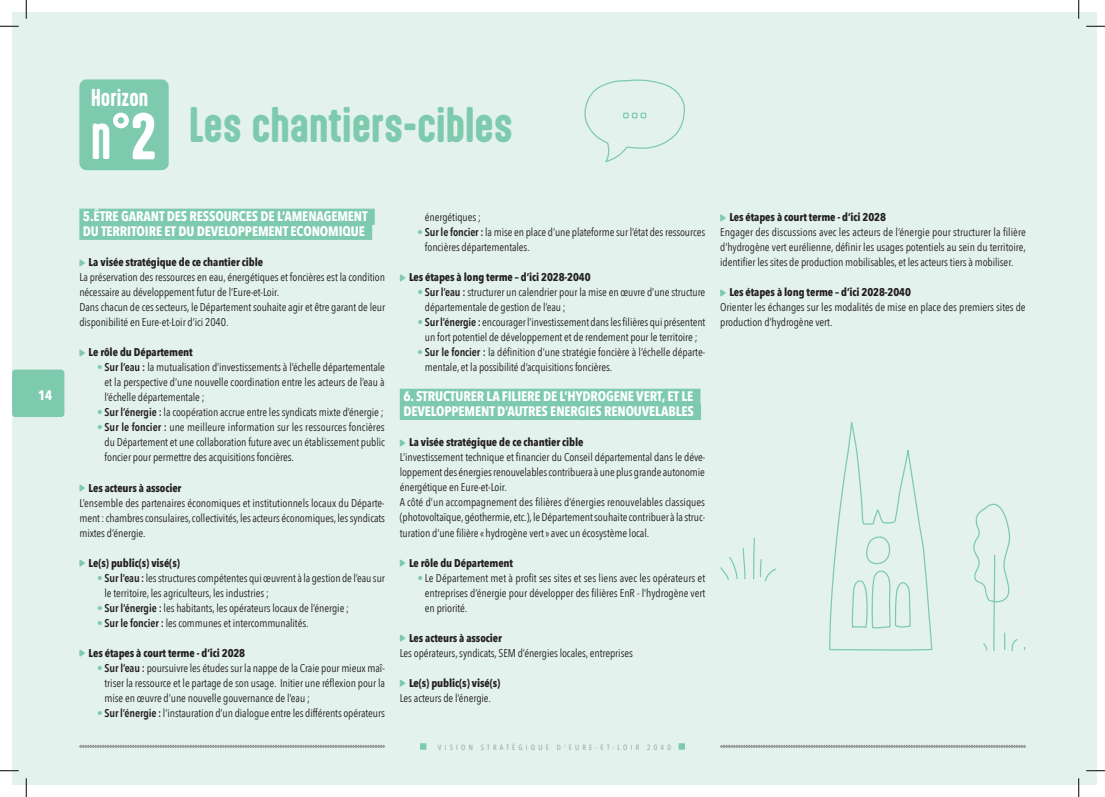
<style>
.page{position:relative;width:1105px;height:797px;background:#fff}
.page>*{position:absolute;margin:0;border:0;box-sizing:border-box;transform-origin:0 0}
.t1{font:700 56.25px "Aptly";color:#fff}
.t2{font:700 42.5px "Aptly";color:#7dcaae}
.t3{font:700 20.75px "Aptly";color:#fff}
.t4{font:700 13.75px/15px "Avenir Next Condensed";letter-spacing:-.01em;color:#fff}
.t5{font:11.25px/15px "Avenir Next Condensed";letter-spacing:-.005em;color:#231f20}
.t6{font:700 11.25px "Avenir Next Condensed";letter-spacing:-.01em;color:#231f20}
.t7{font:7.5px "Avenir Next Condensed";letter-spacing:.435em;color:#939598}
.s1{font-size:42.88px}
.s2{color:#7dcaae}
.s3{font-weight:600}
</style>
<div class="page">
<div style="left:12px;top:12px;width:1084px;height:773px;background:#e3f2ec"></div>
<div style="left:79px;top:209px;width:296px;height:16px;background:#7dcaae"></div>
<div style="left:79px;top:224px;width:293px;height:16px;background:#7dcaae"></div>
<svg style="left:79px;top:259px;width:6px;height:7px"></svg>
<svg style="left:79px;top:349px;width:6px;height:7px"></svg>
<svg style="left:79px;top:484px;width:6px;height:7px"></svg>
<svg style="left:79px;top:559px;width:6px;height:7px"></svg>
<svg style="left:79px;top:649px;width:6px;height:7px"></svg>
<div style="left:400px;top:389px;width:300px;height:16px;background:#7dcaae"></div>
<div style="left:400px;top:404px;width:301px;height:16px;background:#7dcaae"></div>
<svg style="left:400px;top:274px;width:5px;height:7px"></svg>
<svg style="left:400px;top:439px;width:5px;height:7px"></svg>
<svg style="left:400px;top:559px;width:5px;height:7px"></svg>
<svg style="left:400px;top:634px;width:5px;height:7px"></svg>
<svg style="left:400px;top:679px;width:5px;height:7px"></svg>
<svg style="left:720px;top:214px;width:6px;height:7px"></svg>
<svg style="left:720px;top:289px;width:6px;height:7px"></svg>
<div style="left:12px;top:369px;width:52px;height:48px;background:#7dcaae;border-radius:3px"></div>
<svg style="left:420px;top:743px;width:6px;height:6px"></svg>
<svg style="left:679px;top:743px;width:6px;height:6px"></svg>
<svg style="left:79px;top:745px;width:306px;height:2px"></svg>
<div style="left:79px;top:79px;width:90px;height:91px;background:#7dcaae;border-radius:7px"></div>
<svg style="left:720px;top:745px;width:306px;height:2px"></svg>
<svg style="left:720px;top:422px;width:306px;height:230px"></svg>
<svg style="left:584px;top:79px;width:101px;height:84px"></svg>
<svg style="left:0;top:25px;width:19px;height:2px"></svg>
<svg style="left:1086px;top:25px;width:19px;height:2px"></svg>
<svg style="left:0;top:770px;width:19px;height:1px"></svg>
<svg style="left:1086px;top:770px;width:19px;height:1px"></svg>
<svg style="left:25px;top:0;width:2px;height:19px"></svg>
<svg style="left:25px;top:778px;width:2px;height:19px"></svg>
<svg style="left:1078px;top:0;width:1px;height:19px"></svg>
<svg style="left:1078px;top:778px;width:1px;height:19px"></svg>
<p class="t4" style="left:38px;top:388px;width:16px">14</p>
<h3 class="t3" style="left:91px;top:84px;width:59px">Horizon</h3>
<h1 class="t1" style="left:91px;top:101px;width:67px"><span class="s1">N</span>°2</h1>
<h2 class="t2" style="left:189px;top:99px;width:325px">Les chantiers-cibles</h2>
<p class="t4" style="left:83px;top:209px;width:286px">5.ÊTRE GARANT DES RESSOURCES DE L’AMENAGEMENT<br>DU TERRITOIRE ET DU DEVELOPPEMENT ECONOMIQUE</p>
<p class="t6" style="left:89px;top:255px;width:176px">La visée stratégique de ce chantier cible</p>
<p class="t5" style="left:79px;top:269px;width:307px">La préservation des ressources en eau, énergétiques et foncières est la condition nécessaire au développement futur de l’Eure-et-Loir.<br>Dans chacun de ces secteurs, le Département souhaite agir et être garant de leur disponibilité en Eure-et-Loir d’ici 2040.</p>
<p class="t6" style="left:89px;top:345px;width:106px">Le rôle du Département</p>
<p class="t5" style="left:105px;top:359px;width:282px;text-align:justify;text-indent:-7px"><span class="s2">•</span> <span class="s3">Sur l’eau :</span> la mutualisation d’investissements à l’échelle départementale et la perspective d’une nouvelle coordination entre les acteurs de l’eau à l’échelle départementale ;</p>
<p class="t5" style="left:97px;top:404px;width:288px"><span class="s2">•</span> <span class="s3">Sur l’énergie :</span> la coopération accrue entre les syndicats mixte d’énergie ;</p>
<p class="t5" style="left:105px;top:419px;width:282px;text-align:justify;text-indent:-7px"><span class="s2">•</span> <span class="s3">Sur le foncier :</span> une meilleure information sur les ressources foncières du Département et une collaboration future avec un établissement public foncier pour permettre des acquisitions foncières.</p>
<p class="t6" style="left:89px;top:480px;width:94px">Les acteurs à associer</p>
<p class="t5" style="left:79px;top:494px;width:307px;text-align:justify">L’ensemble des partenaires économiques et institutionnels locaux du Départe&shy;ment : chambres consulaires, collectivités, les acteurs économiques, les syndicats mixtes d’énergie.</p>
<p class="t6" style="left:89px;top:555px;width:93px">Le(s) public(s) visé(s)</p>
<p class="t5" style="left:105px;top:569px;width:282px;text-indent:-7px"><span class="s2">•</span> <span class="s3">Sur l’eau :</span> les structures compétentes qui œuvrent à la gestion de l’eau sur le territoire, les agriculteurs, les industries ;</p>
<p class="t5" style="left:97px;top:599px;width:254px"><span class="s2">•</span> <span class="s3">Sur l’énergie :</span> les habitants, les opérateurs locaux de l’énergie ;</p>
<p class="t5" style="left:97px;top:614px;width:213px"><span class="s2">•</span> <span class="s3">Sur le foncier :</span> les communes et intercommunalités.</p>
<p class="t6" style="left:89px;top:645px;width:158px">Les étapes à court terme - d’ici 2028</p>
<p class="t5" style="left:105px;top:659px;width:282px;text-align:justify;text-indent:-7px"><span class="s2">•</span> <span class="s3">Sur l’eau :</span> poursuivre les études sur la nappe de la Craie pour mieux maî&shy;triser la ressource et le partage de son usage. Initier une réflexion pour la mise en œuvre d’une nouvelle gouvernance de l’eau ;</p>
<p class="t5" style="left:97px;top:704px;width:289px"><span class="s2">•</span> <span class="s3">Sur l’énergie :</span> l’instauration d’un dialogue entre les différents opérateurs</p>
<p class="t5" style="left:425px;top:209px;width:58px">énergétiques ;</p>
<p class="t5" style="left:425px;top:224px;width:282px;text-indent:-7px"><span class="s2">•</span> <span class="s3">Sur le foncier :</span> la mise en place d’une plateforme sur l’état des ressources foncières départementales.</p>
<p class="t6" style="left:409px;top:270px;width:183px">Les étapes à long terme – d’ici 2028-2040</p>
<p class="t5" style="left:425px;top:284px;width:282px;text-indent:-7px"><span class="s2">•</span> <span class="s3">Sur l’eau :</span> structurer un calendrier pour la mise en œuvre d’une structure départementale de gestion de l’eau ;</p>
<p class="t5" style="left:417px;top:314px;width:289px;text-align:center"><span class="s2">•</span> <span class="s3">Sur l’énergie :</span> encourager l’investissement dans les filières qui présentent un fort potentiel de développement et de rendement pour le territoire ;</p>
<p class="t5" style="left:425px;top:344px;width:282px;text-indent:-7px"><span class="s2">•</span> <span class="s3">Sur le foncier :</span> la définition d’une stratégie foncière à l’échelle départe&shy;mentale, et la possibilité d’acquisitions foncières.</p>
<p class="t4" style="left:403px;top:389px;width:292px">6. STRUCTURER LA FILIERE DE L’HYDROGENE VERT, ET LE<br>DEVELOPPEMENT D’AUTRES ENERGIES RENOUVELABLES</p>
<p class="t6" style="left:409px;top:435px;width:176px">La visée stratégique de ce chantier cible</p>
<p class="t5" style="left:400px;top:449px;width:307px">L’investissement technique et financier du Conseil départemental dans le déve&shy;loppement des énergies renouvelables contribuera à une plus grande autonomie énergétique en Eure-et-Loir.<br>A côté d’un accompagnement des filières d’énergies renouvelables classiques (photovoltaïque, géothermie, etc.), le Département souhaite contribuer à la struc&shy;turation d’une filière « hydrogène vert » avec un écosystème local.</p>
<p class="t6" style="left:409px;top:555px;width:106px">Le rôle du Département</p>
<p class="t5" style="left:425px;top:569px;width:282px;text-align:justify;text-indent:-7px"><span class="s2">•</span> Le Département met à profit ses sites et ses liens avec les opérateurs et entreprises d’énergie pour développer des filières EnR - l’hydrogène vert en priorité.</p>
<p class="t6" style="left:409px;top:630px;width:94px">Les acteurs à associer</p>
<p class="t5" style="left:400px;top:644px;width:235px">Les opérateurs, syndicats, SEM d’énergies locales, entreprises</p>
<p class="t6" style="left:409px;top:675px;width:93px">Le(s) public(s) visé(s)</p>
<p class="t5" style="left:400px;top:689px;width:93px">Les acteurs de l’énergie.</p>
<p class="t7" style="left:438px;top:740px;width:234px">VISION STRATÉGIQUE D’EURE-ET-LOIR 2040</p>
<p class="t6" style="left:729px;top:210px;width:158px">Les étapes à court terme - d’ici 2028</p>
<p class="t5" style="left:720px;top:224px;width:307px;text-align:justify">Engager des discussions avec les acteurs de l’énergie pour structurer la filière d’hydrogène vert eurélienne, définir les usages potentiels au sein du territoire, identifier les sites de production mobilisables, et les acteurs tiers à mobiliser.</p>
<p class="t6" style="left:729px;top:285px;width:183px">Les étapes à long terme – d’ici 2028-2040</p>
<p class="t5" style="left:720px;top:299px;width:307px">Orienter les échanges sur les modalités de mise en place des premiers sites de production d’hydrogène vert.</p>
</div>
